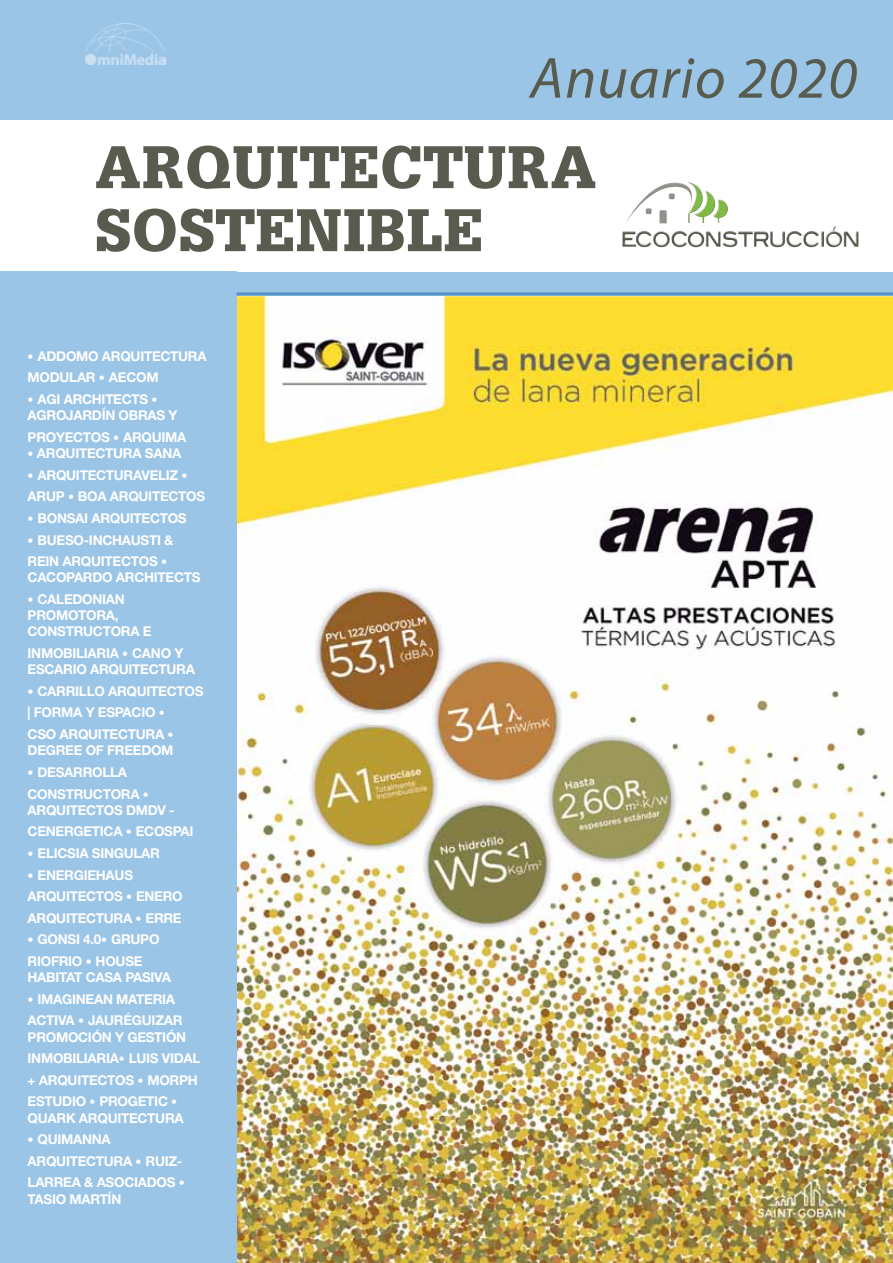
<style>
.page{position:relative;width:893px;height:1263px;background:#fff}
.page>*{position:absolute;margin:0;border:0;box-sizing:border-box;transform-origin:0 0}
.t1{font:900 58.5px/63px "Glypha";letter-spacing:.02em;color:#585c4e}
.t2{font:italic 58.5px "Myriad Pro";letter-spacing:.02em;color:#585c4e}
.t3{font:700 13.5px/21.6px "Helvetica Neue";letter-spacing:-.02em;color:#fff}
.s1{font-family:"Univers";font-weight:300;font-size:12px}
</style>
<div class="page">
<div style="left:0;top:0;width:893px;height:119px;background:#9bc5e7"></div>
<img style="left:85px;top:24px;width:80px;height:41px">
<img style="left:237px;top:295px;width:656px;height:968px">
<div style="left:0;top:271px;width:237px;height:992px;background:#9bc5e7"></div>
<div style="left:0;top:272px;width:893px;height:23px;background:#9bc5e7"></div>
<hr style="left:237px;top:292px;width:656px;height:3px;background:#5793c9">
<img style="left:663px;top:182px;width:40px;height:41px">
<img style="left:639px;top:231px;width:180px;height:16px">
<h1 class="t2" style="left:530px;top:42px;width:328px">Anuario 2020</h1>
<h1 class="t1" style="left:95px;top:136px;width:502px">ARQUITECTURA<br>SOSTENIBLE</h1>
<p class="t3" style="left:28px;top:345px;width:181px"><span class="s1">•</span> ADDOMO ARQUITECTURA<br>MODULAR <span class="s1">•</span> AECOM</p>
<p class="t3" style="left:28px;top:391px;width:151px;line-height:16.2px"><span class="s1">•</span> AGI ARCHITECTS <span class="s1">•<br></span>AGROJARDÍN OBRAS Y</p>
<p class="t3" style="left:28px;top:426px;width:160px">PROYECTOS <span class="s1">•</span> ARQUIMA</p>
<p class="t3" style="left:28px;top:442px;width:155px"><span class="s1">•</span> ARQUITECTURA SANA</p>
<p class="t3" style="left:28px;top:464px;width:179px"><span class="s1">•</span> ARQUITECTURAVELIZ <span class="s1">•<br></span>ARUP <span class="s1">•</span> BOA ARQUITECTOS</p>
<p class="t3" style="left:28px;top:507px;width:161px"><span class="s1">•</span> BONSAI ARQUITECTOS</p>
<p class="t3" style="left:28px;top:529px;width:147px"><span class="s1">•</span> BUESO-INCHAUSTI &amp;<br>REIN ARQUITECTOS <span class="s1">•</span></p>
<p class="t3" style="left:28px;top:566px;width:174px">CACOPARDO ARCHITECTS</p>
<p class="t3" style="left:28px;top:591px;width:126px;line-height:16.2px"><span class="s1">•</span> CALEDONIAN<br>PROMOTORA,<br>CONSTRUCTORA E</p>
<p class="t3" style="left:28px;top:645px;width:169px;line-height:16.2px">INMOBILIARIA <span class="s1">•</span> CANO Y<br>ESCARIO ARQUITECTURA</p>
<p class="t3" style="left:28px;top:680px;width:177px"><span class="s1">•</span> CARRILLO ARQUITECTOS | FORMA Y ESPACIO <span class="s1">•<br></span>CSO ARQUITECTURA <span class="s1">•</span></p>
<p class="t3" style="left:28px;top:739px;width:147px">DEGREE OF FREEDOM</p>
<p class="t3" style="left:28px;top:761px;width:123px"><span class="s1">•</span> DESARROLLA<br>CONSTRUCTORA <span class="s1">•</span></p>
<p class="t3" style="left:28px;top:799px;width:167px">ARQUITECTOS DMDV -<br>CENERGETICA <span class="s1">•</span> ECOSPAI</p>
<p class="t3" style="left:28px;top:842px;width:134px"><span class="s1">•</span> ELICSIA SINGULAR</p>
<p class="t3" style="left:28px;top:863px;width:157px"><span class="s1">•</span> ENERGIEHAUS<br>ARQUITECTOS <span class="s1">•</span> ENERO<br>ARQUITECTURA <span class="s1">•</span> ERRE</p>
<p class="t3" style="left:28px;top:928px;width:133px"><span class="s1">•</span> GONSI 4.0<span class="s1">•</span> GRUPO<br>RIOFRIO <span class="s1">•</span> HOUSE</p>
<p class="t3" style="left:28px;top:966px;width:145px">HABITAT CASA PASIVA</p>
<p class="t3" style="left:28px;top:988px;width:156px"><span class="s1">•</span> IMAGINEAN MATERIA<br>ACTIVA <span class="s1">•</span> JAURÉGUIZAR</p>
<p class="t3" style="left:28px;top:1025px;width:174px">PROMOCIÓN Y GESTIÓN<br>INMOBILIARIA<span class="s1">•</span> LUIS VIDAL + ARQUITECTOS <span class="s1">•</span> MORPH<br>ESTUDIO <span class="s1">•</span> PROGETIC <span class="s1">•</span></p>
<p class="t3" style="left:28px;top:1106px;width:158px">QUARK ARQUITECTURA</p>
<p class="t3" style="left:28px;top:1128px;width:159px"><span class="s1">•</span> QUIMANNA<br>ARQUITECTURA <span class="s1">•</span> RUIZ-<br>LARREA &amp; ASOCIADOS <span class="s1">•</span></p>
<p class="t3" style="left:28px;top:1187px;width:95px">TASIO MARTÍN</p>
</div>
